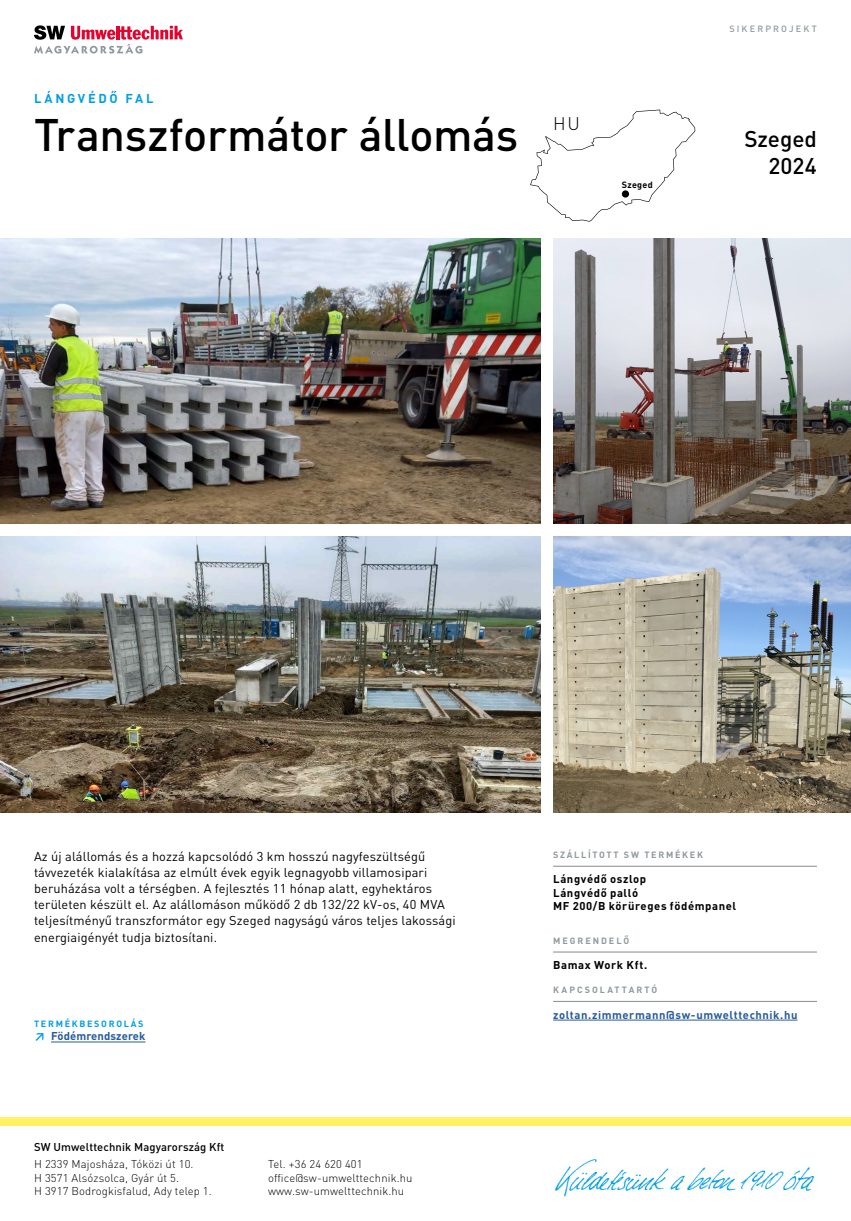
<style>
.page{position:relative;width:851px;height:1221px;background:#fff}
.page>*{position:absolute;margin:0;border:0;box-sizing:border-box;transform-origin:0 0}
.t1{font:500 45px "DIN Pro";letter-spacing:-.01em;color:#000}
.t2{font:500 22.5px/27px "DIN Pro";color:#000;text-align:right}
.t3{font:300 18px "DIN Pro";color:#000}
.t4{font:12.75px/16.2px "DIN Pro";letter-spacing:.01em;color:#000}
.t5{font:700 12.75px "DIN Pro";letter-spacing:.21em;color:#009fe3}
.t6{font:300 11.25px/13.5px "DIN Pro";letter-spacing:.01em;color:#000}
.t7{font:700 11.25px/13.5px "DIN Pro";letter-spacing:.05em;color:#000}
.t8{font:700 11.25px "DIN Pro";letter-spacing:.045em;color:#275b9b}
.t9{font:500 11.25px "DIN Pro";letter-spacing:.01em;color:#000}
.t10{font:700 11.25px "DIN Pro";letter-spacing:.01em;color:#275b9b}
.t11{font:700 9px "DIN Pro";letter-spacing:.19em;color:#91989c}
.t12{font:700 9px "DIN Pro";letter-spacing:.19em;color:#009fe3}
.t13{font:700 9px "DIN Pro";letter-spacing:.23em;color:#91989c}
.t14{font:500 9px "DIN Pro";letter-spacing:.24em;color:#91989c}
.t15{font:700 9px "DIN Pro";letter-spacing:.21em;color:#91989c}
.t16{font:700 9px "DIN Pro";letter-spacing:.03em;color:#000}
.s1{color:#009fe3}
</style>
<div class="page">
<img style="left:0;top:238px;width:540px;height:285px">
<img style="left:553px;top:536px;width:297px;height:276px">
<img style="left:553px;top:238px;width:297px;height:285px">
<img style="left:0;top:536px;width:540px;height:276px">
<div style="left:0;top:1117px;width:850px;height:8px;background:#fff265"></div>
<svg style="left:530px;top:110px;width:165px;height:112px"></svg>
<svg style="left:34px;top:25px;width:149px;height:29px"></svg>
<hr style="left:51px;top:1041px;width:94px;height:1px;background:#275b9b">
<hr style="left:553px;top:865px;width:263px;height:1px;background:#91989c">
<hr style="left:553px;top:951px;width:263px;height:1px;background:#91989c">
<hr style="left:553px;top:1000px;width:263px;height:1px;background:#91989c">
<hr style="left:553px;top:1019px;width:244px;height:1px;background:#275b9b">
<img style="left:555px;top:1159px;width:260px;height:37px">
<svg style="left:621px;top:190px;width:8px;height:7px"></svg>
<p class="t5" style="left:34px;top:90px;width:121px">LÁNGVÉDŐ FAL</p>
<h1 class="t1" style="left:34px;top:104px;width:486px">Transzformátor állomás</h1>
<h3 class="t3" style="left:553px;top:111px;width:28px">HU</h3>
<p class="t16" style="left:622px;top:179px;width:32px">Szeged</p>
<p class="t14" style="left:729px;top:23px;width:89px">SIKERPROJEKT</p>
<h2 class="t2" style="left:744px;top:124px;width:74px">Szeged<br>2024</h2>
<p class="t4" style="left:34px;top:847px;width:423px">Az új alállomás és a hozzá kapcsolódó 3 km hosszú nagyfeszültségű távvezeték kialakítása az elmúlt évek egyik legnagyobb villamosipari beruházása volt a térségben. A fejlesztés 11 hónap alatt, egyhektáros területen készült el. Az alállomáson működő 2 db 132/22 kV-os, 40 MVA teljesítményű transzformátor egy Szeged nagyságú város teljes lakossági energiaigényét tudja biztosítani.</p>
<p class="t12" style="left:34px;top:1017px;width:111px">TERMÉKBESOROLÁS</p>
<p class="t10" style="left:34px;top:1028px;width:113px"><span class="s1">↗</span> Födémrendszerek</p>
<p class="t9" style="left:34px;top:1138px;width:192px">SW Umwelttechnik Magyarország Kft</p>
<p class="t6" style="left:34px;top:1157px;width:179px">H 2339 Majosháza, Tóközi út 10.<br>H 3571 Alsózsolca, Gyár út 5.<br>H 3917 Bodrogkisfalud, Ady telep 1.</p>
<p class="t6" style="left:268px;top:1157px;width:146px">Tel. +36 24 620 401 office@sw-umwelttechnik.hu www.sw-umwelttechnik.hu</p>
<p class="t11" style="left:553px;top:848px;width:151px">SZÁLLÍTOTT SW TERMÉKEK</p>
<p class="t7" style="left:553px;top:872px;width:184px">Lángvédő oszlop<br>Lángvédő palló<br>MF 200/B körüreges födémpanel</p>
<p class="t15" style="left:553px;top:934px;width:78px">MEGRENDELŐ</p>
<p class="t7" style="left:553px;top:957px;width:96px">Bamax Work Kft.</p>
<p class="t13" style="left:553px;top:983px;width:106px">KAPCSOLATTARTÓ</p>
<p class="t8" style="left:553px;top:1006px;width:246px">zoltan.zimmermann@sw-umwelttechnik.hu</p>
</div>
